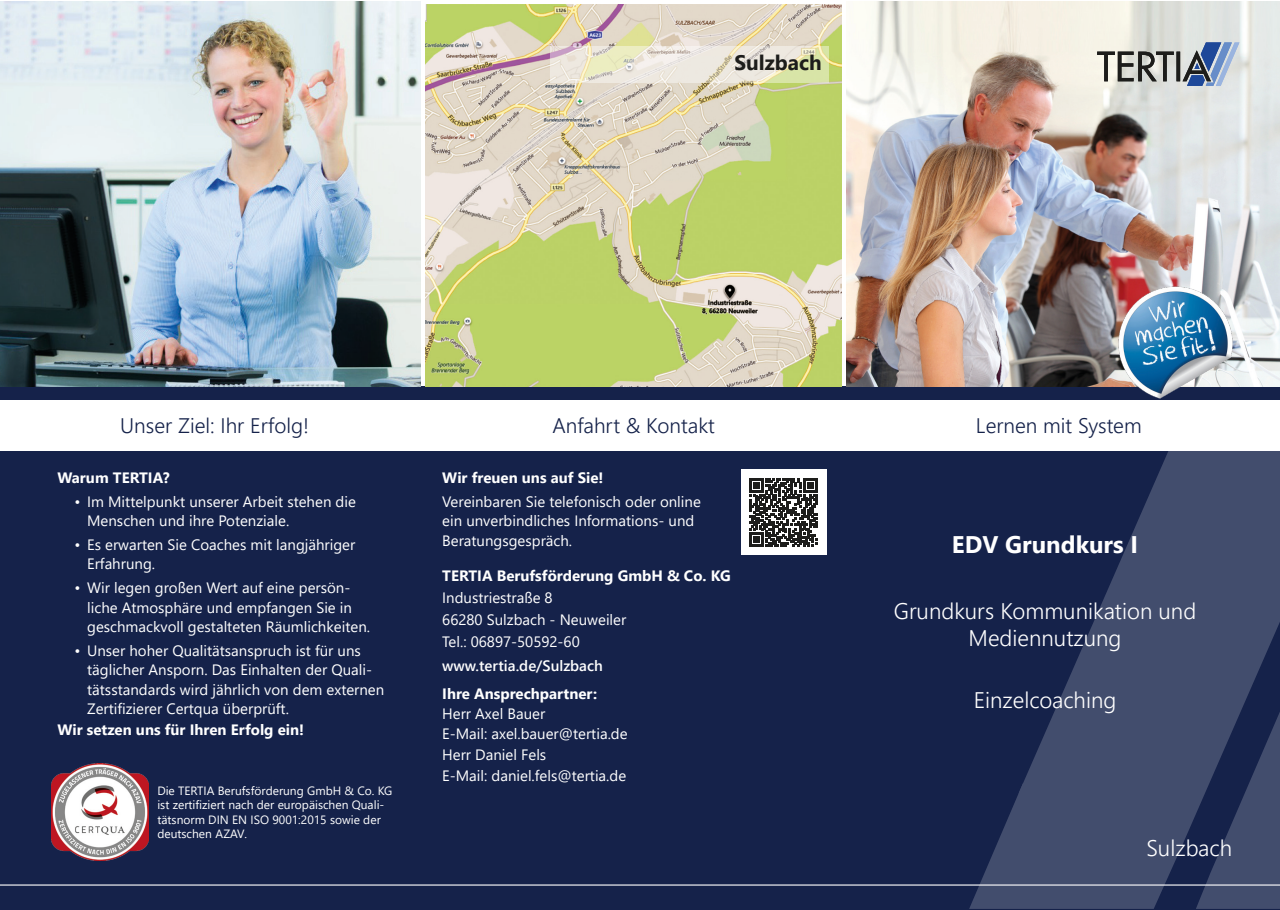
<style>
.page{position:relative;width:1280px;height:910px;background:#fff}
.page>*{position:absolute;margin:0;border:0;box-sizing:border-box;transform-origin:0 0}
.t1{font:700 24px "Segoe UI";color:#fff}
.t2{font:300 22.5px/27px "Segoe UI";color:#fff;text-align:center}
.t3{font:300 21px "Segoe UI";color:#15224a}
.t4{font:700 21px "Segoe UI";color:#1d1d1b}
.t5{font:15px/19.5px "Segoe UI";color:#fff}
.t6{font:700 15px "Segoe UI";color:#fff}
.t7{font:600 15px "Segoe UI";color:#fff}
.t8{font:12px/14.4px "Segoe UI";color:#fff}
</style>
<div class="page">
<div style="left:0;top:387px;width:1280px;height:523px;background:#15224a"></div>
<hr style="left:0;top:884px;width:1280px;height:2px;background:#fff">
<svg style="left:1023px;top:451px;width:257px;height:392px;fill:#424d6d"></svg>
<svg style="left:969px;top:783px;width:214px;height:126px"></svg>
<svg style="left:1196px;top:711px;width:84px;height:198px"></svg>
<img style="left:0;top:1px;width:421px;height:386px">
<img style="left:425px;top:4px;width:417px;height:383px">
<svg style="left:550px;top:46px;width:279px;height:37px;background:#e8e4d1"></svg>
<div style="left:0;top:400px;width:1280px;height:51px;background:#fff"></div>
<img style="left:846px;top:1px;width:434px;height:386px">
<svg style="left:1097px;top:43px;width:142px;height:43px;background:#a0a7ae"></svg>
<img style="left:51px;top:763px;width:98px;height:98px">
<div style="left:741px;top:470px;width:85px;height:85px;background:#fff"></div>
<svg style="left:749px;top:478px;width:69px;height:69px"></svg>
<img style="left:1116px;top:285px;width:118px;height:114px">
<h3 class="t4" style="left:734px;top:42px;width:89px">Sulzbach</h3>
<h3 class="t3" style="left:120px;top:406px;width:190px">Unser Ziel: Ihr Erfolg!</h3>
<h3 class="t3" style="left:552px;top:406px;width:164px">Anfahrt &amp; Kontakt</h3>
<h3 class="t3" style="left:976px;top:406px;width:167px">Lernen mit System</h3>
<p class="t6" style="left:57px;top:463px;width:114px">Warum TERTIA?</p>
<p class="t5" style="left:87px;top:490px;width:270px;text-indent:-13px">• Im Mittelpunkt unserer Arbeit stehen die<br>Menschen und ihre Potenziale.</p>
<p class="t5" style="left:87px;top:533px;width:270px;text-indent:-13px">• Es erwarten Sie Coaches mit langjähriger<br>Erfahrung.</p>
<p class="t5" style="left:87px;top:577px;width:284px;text-indent:-13px">• Wir legen großen Wert auf eine persön&shy;liche Atmosphäre und empfangen Sie in geschmackvoll gestalteten Räumlichkeiten.</p>
<p class="t5" style="left:87px;top:639px;width:299px;text-indent:-13px">• Unser hoher Qualitätsanspruch ist für uns täglicher Ansporn. Das Einhalten der Quali&shy;tätsstandards wird jährlich von dem externen Zertifizierer Certqua überprüft.</p>
<p class="t6" style="left:57px;top:715px;width:248px">Wir setzen uns für Ihren Erfolg ein!</p>
<p class="t6" style="left:442px;top:463px;width:163px">Wir freuen uns auf Sie!</p>
<p class="t5" style="left:442px;top:490px;width:260px">Vereinbaren Sie telefonisch oder online ein unverbindliches Informations- und<br>Beratungsgespräch.</p>
<p class="t6" style="left:442px;top:561px;width:290px">TERTIA Berufsförderung GmbH &amp; Co. KG</p>
<p class="t5" style="left:442px;top:585px;width:186px;line-height:22.2px">Industriestraße 8<br>66280 Sulzbach - Neuweiler<br>Tel.: 06897-50592-60</p>
<p class="t7" style="left:442px;top:652px;width:162px">www.tertia.de/Sulzbach</p>
<p class="t6" style="left:442px;top:680px;width:157px">Ihre Ansprechpartner:</p>
<p class="t5" style="left:442px;top:703px;width:187px;line-height:20.1px">Herr Axel Bauer<br>E-Mail: axel.bauer@tertia.de<br>Herr Daniel Fels</p>
<p class="t5" style="left:442px;top:765px;width:185px">E-Mail: daniel.fels@tertia.de</p>
<h1 class="t1" style="left:952px;top:522px;width:188px">EDV Grundkurs I</h1>
<h2 class="t2" style="left:894px;top:595px;width:304px">Grundkurs Kommunikation und<br>Mediennutzung</h2>
<h2 class="t2" style="left:974px;top:685px;width:144px">Einzelcoaching</h2>
<p class="t8" style="left:157px;top:782px;width:237px">Die TERTIA Berufsförderung GmbH &amp; Co. KG ist zertifiziert nach der europäischen Quali&shy;tätsnorm DIN EN ISO 9001:2015 sowie der deutschen AZAV.</p>
<h2 class="t2" style="left:1146px;top:832px;width:87px">Sulzbach</h2>
</div>
